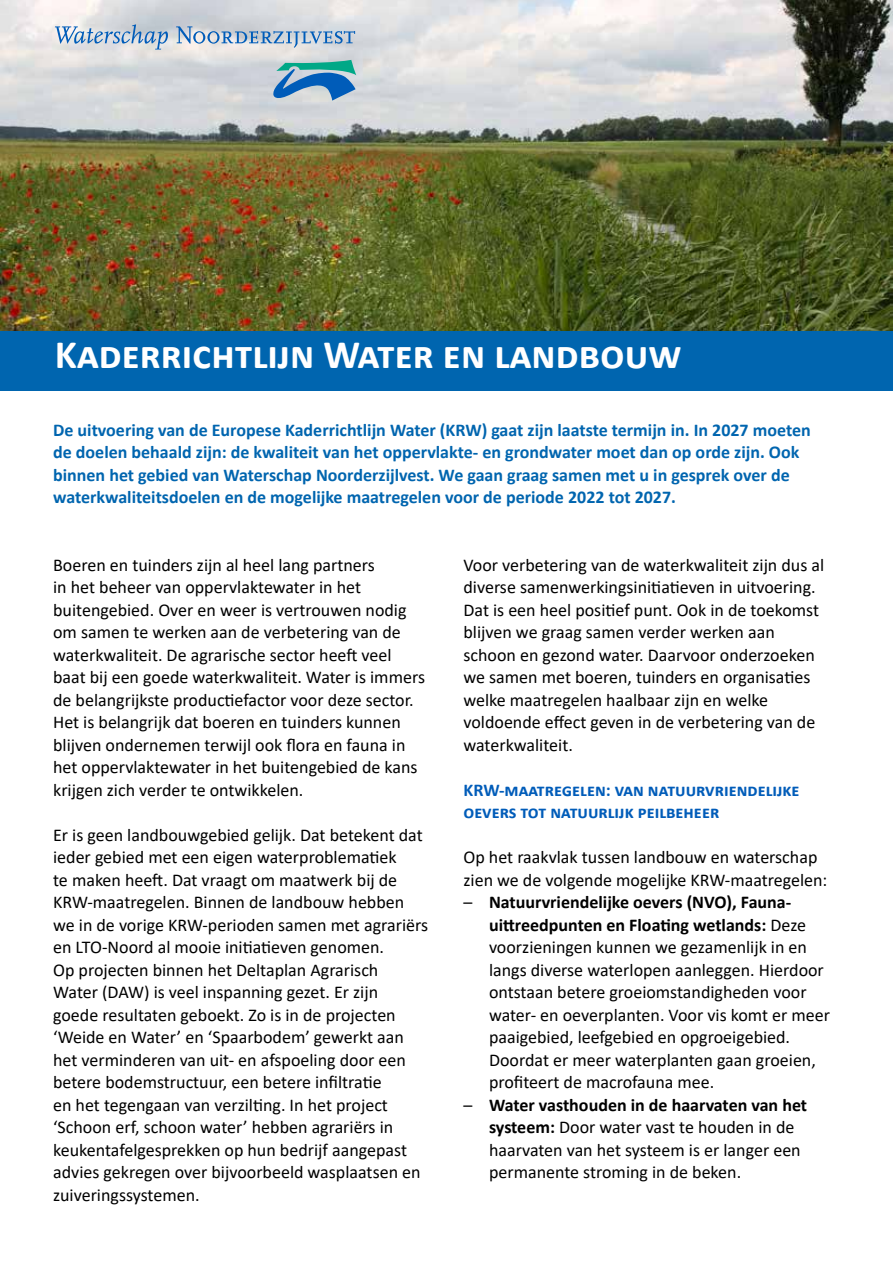
<style>
.page{position:relative;width:893px;height:1263px;background:#fff}
.page>*{position:absolute;margin:0;border:0;box-sizing:border-box;transform-origin:0 0}
.t1{font:700 40.5px "Calibri";color:#fff}
.t2{font:18px/22.5px "Calibri";color:#000}
.t3{font:700 18px/22.5px "Calibri";color:#0065af}
.t4{font:700 18px/22.5px "Calibri";color:#005cb9}
.s1{font-weight:700}
</style>
<div class="page">
<img style="left:0;top:0;width:893px;height:332px">
<svg style="left:55px;top:24px;width:113px;height:26px;background:#b4c5d7"></svg>
<svg style="left:176px;top:26px;width:179px;height:22px;background:#b1c2d5"></svg>
<svg style="left:273px;top:60px;width:83px;height:41px;background:#67a4c0"></svg>
<div style="left:0;top:332px;width:893px;height:59px;background:#0065af"></div>
<h1 class="t1" style="left:55px;top:326px;width:628px">Kaderrichtlijn Water en landbouw</h1>
<p class="t3" style="left:53px;top:418px;width:759px">De uitvoering van de Europese Kaderrichtlijn Water (KRW) gaat zijn laatste termijn in. In 2027 moeten de doelen behaald zijn: de kwaliteit van het oppervlakte- en grondwater moet dan op orde zijn. Ook binnen het gebied van Waterschap Noorderzijlvest. We gaan graag samen met u in gesprek over de waterkwaliteitsdoelen en de mogelijke maatregelen voor de periode 2022 tot 2027.</p>
<p class="t2" style="left:53px;top:553px;width:373px">Boeren en tuinders zijn al heel lang partners<br>in het beheer van oppervlaktewater in het buitengebied. Over en weer is vertrouwen nodig om samen te werken aan de verbetering van de waterkwaliteit. De agrarische sector heeft veel baat bij een goede waterkwaliteit. Water is immers de belangrijkste productiefactor voor deze sector.<br>Het is belangrijk dat boeren en tuinders kunnen blijven ondernemen terwijl ook flora en fauna in het oppervlaktewater in het buitengebied de kans krijgen zich verder te ontwikkelen.</p>
<p class="t2" style="left:53px;top:823px;width:376px">Er is geen landbouwgebied gelijk. Dat betekent dat ieder gebied met een eigen waterproblematiek<br>te maken heeft. Dat vraagt om maatwerk bij de KRW-maatregelen. Binnen de landbouw hebben we in de vorige KRW-perioden samen met agrariërs en LTO-Noord al mooie initiatieven genomen.<br>Op projecten binnen het Deltaplan Agrarisch<br>Water (DAW) is veel inspanning gezet. Er zijn<br>goede resultaten geboekt. Zo is in de projecten ‘Weide en Water’ en ‘Spaarbodem’ gewerkt aan het verminderen van uit- en afspoeling door een betere bodemstructuur, een betere infiltratie<br>en het tegengaan van verzilting. In het project ‘Schoon erf, schoon water’ hebben agrariërs in keukentafelgesprekken op hun bedrijf aangepast advies gekregen over bijvoorbeeld wasplaatsen en zuiveringssystemen.</p>
<p class="t2" style="left:463px;top:553px;width:362px">Voor verbetering van de waterkwaliteit zijn dus al diverse samenwerkingsinitiatieven in uitvoering.<br>Dat is een heel positief punt. Ook in de toekomst blijven we graag samen verder werken aan schoon en gezond water. Daarvoor onderzoeken we samen met boeren, tuinders en organisaties welke maatregelen haalbaar zijn en welke voldoende effect geven in de verbetering van de waterkwaliteit.</p>
<p class="t4" style="left:463px;top:778px;width:338px">KRW-maatregelen: van natuurvriendelijke oevers tot natuurlijk peilbeheer</p>
<p class="t2" style="left:463px;top:845px;width:365px">Op het raakvlak tussen landbouw en waterschap zien we de volgende mogelijke KRW-maatregelen:</p>
<p class="t2" style="left:489px;top:890px;width:343px;text-indent:-26px">– <span class="s1">Natuurvriendelijke oevers (NVO), Fauna&shy;uittreedpunten en Floating wetlands:</span> Deze voorzieningen kunnen we gezamenlijk in en langs diverse waterlopen aanleggen. Hierdoor ontstaan betere groeiomstandigheden voor water- en oeverplanten. Voor vis komt er meer paaigebied, leefgebied en opgroeigebied.<br>Doordat er meer waterplanten gaan groeien, profiteert de macrofauna mee.</p>
<p class="t2" style="left:489px;top:1093px;width:320px;text-indent:-26px">– <span class="s1">Water vasthouden in de haarvaten van het systeem:</span> Door water vast te houden in de haarvaten van het systeem is er langer een permanente stroming in de beken.</p>
</div>
